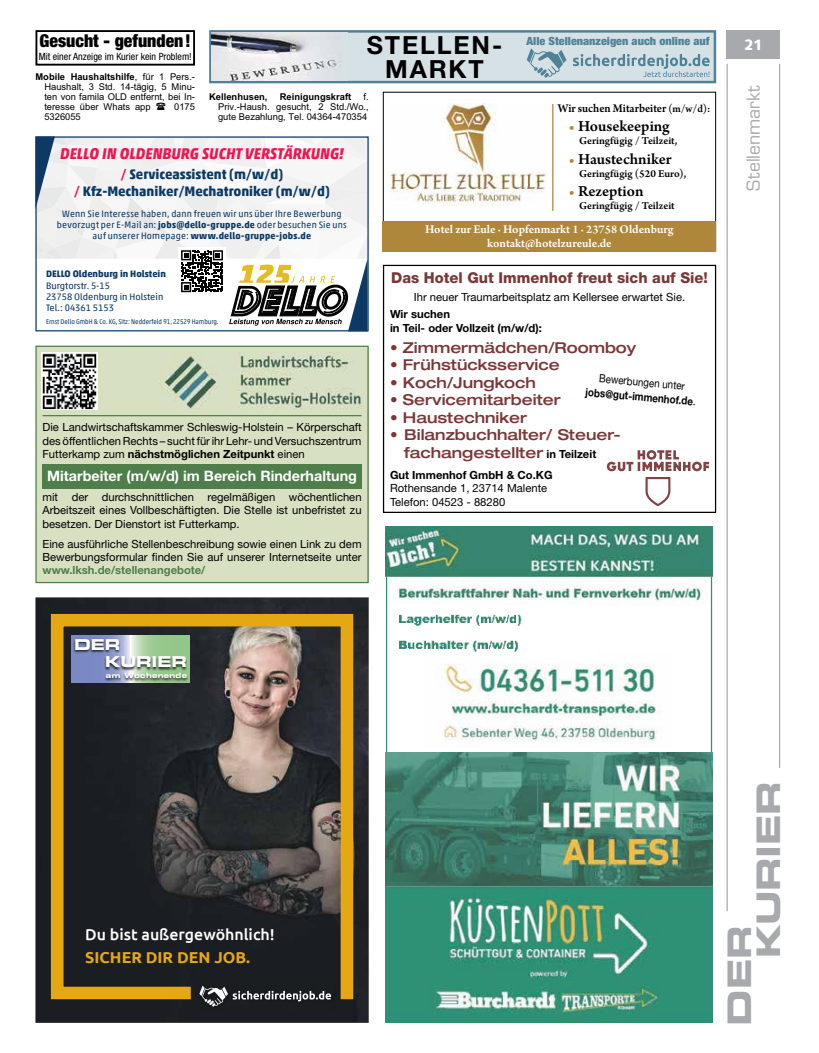
<style>
.page{position:relative;width:819px;height:1053px;background:#fff}
.page>*{position:absolute;margin:0;border:0;box-sizing:border-box;transform-origin:0 0}
.t1{font:32.5px/28.9px "Eurostile LT Std Bold Ex 2";letter-spacing:-.01em;color:#a7a9ac}
.t2{font:700 25px/23.8px "Helvetica Neue";letter-spacing:.075em;color:#000;text-align:center}
.t3{font:900 condensed 17.75px "Helvetica Neue";color:#000}
.t4{font:17.5px "Eurostile LT Std";color:#a7a9ac}
.t5{font:600 16.25px "Arno Pro";letter-spacing:-.005em;color:#000}
.t6{font:500 15.75px/22.9px "Ubuntu";color:#fff}
.t7{font:italic 700 15.62px "Akko Pro";color:#ed1651}
.t8{font:500 expanded 15px/17.5px "Helvetica Neue";color:#7a3738}
.t9{font:800 15px "Helvetica Neue";color:#7a3738}
.t10{font:15px/17.1px "Eurostile LT Std Bold Ex 2";letter-spacing:-.01em;color:#fff}
.t11{font:900 15px "Syntax LT Std";color:#fff}
.t12{font:700 14.38px "Helvetica Neue";color:#fff}
.t13{font:700 13.75px/16.5px "Akko Pro";color:#0c3a65;text-align:center}
.t14{font:600 12.5px/13.8px "Arno Pro";color:#fff;text-align:center}
.t15{font:600 12.5px "Arno Pro";color:#000;scale:.95 1}
.t16{font:11.25px/13.1px "Helvetica Neue";color:#000;text-align:justify}
.t17{font:600 11.25px "Arno Pro";color:#000}
.t18{font:700 11.25px/14.8px "Helvetica Neue";color:#000;text-align:center;scale:.87 1}
.t19{font:900 condensed 11.25px "Helvetica Neue";color:#508297;scale:1.08 1}
.t20{font:700 11.25px "Helvetica Neue";color:#000}
.t21{font:condensed 10px "Helvetica Neue";color:#000}
.t22{font:9.38px/10px "Arial";color:#000;text-align:justify}
.t23{font:9.38px/11.2px "Akko Pro";letter-spacing:.02em;color:#0c3a65;text-align:center;scale:.96 1}
.t24{font:9.38px/11.2px "Akko Pro";color:#0c3a65}
.t25{font:700 9.38px "Arial";color:#000}
.t26{font:7.12px "Eurostile Bold Extended Two";letter-spacing:.04em;color:#fff}
.t27{font:6.88px "Akko Pro";color:#0c3a65;scale:.9 1}
.s1{font-weight:700}
.s2{font-size:11.25px}
.s3{color:#ae873a}
.s4{color:#ed1651}
.s5{font-weight:700;color:#4e7e49}
.s6{font-weight:700;font-stretch:normal;font-size:11.25px;color:#000}
.s7{font-weight:400}
.s8{font-weight:700;color:#e5a812}
</style>
<div class="page">
<hr style="left:726px;top:64px;width:1px;height:847px;background:#939598">
<hr style="left:779px;top:64px;width:1px;height:703px;background:#939598">
<div style="left:726px;top:30px;width:54px;height:29px;background:#a7a9ac"></div>
<img style="left:35px;top:597px;width:334px;height:425px">
<svg style="left:45px;top:607px;width:314px;height:404px;background:#4b4231"></svg>
<img style="left:199px;top:985px;width:136px;height:25px">
<svg style="left:199px;top:985px;width:132px;height:21px;background:#464a4c"></svg>
<svg style="left:72px;top:635px;width:117px;height:47px"></svg>
<div style="left:73px;top:638px;width:115px;height:33px;background:#000;opacity:.75"></div>
<div style="left:104px;top:672px;width:85px;height:10px;background:#000;opacity:.75"></div>
<svg style="left:37px;top:138px;width:329px;height:191px"></svg>
<div style="left:35px;top:136px;width:333px;height:195px;border:1px solid #0c3a65"></div>
<img style="left:386px;top:752px;width:326px;height:270px">
<img style="left:386px;top:526px;width:326px;height:50px">
<img style="left:438px;top:663px;width:219px;height:80px">
<img style="left:397px;top:579px;width:305px;height:26px">
<img style="left:399px;top:614px;width:123px;height:38px">
<div style="left:383px;top:92px;width:333px;height:159px;border:1px solid #000"></div>
<div style="left:383px;top:221px;width:333px;height:30px;background:#ae873a"></div>
<hr style="left:552px;top:104px;width:1px;height:107px;background:#ae873a">
<img style="left:390px;top:104px;width:156px;height:102px">
<img style="left:415px;top:191px;width:106px;height:12px">
<div style="left:36px;top:346px;width:332px;height:236px;background:#d7e0c1"></div>
<div style="left:35px;top:345px;width:333px;height:238px;border:1px solid #4e7e49"></div>
<img style="left:159px;top:352px;width:202px;height:56px">
<img style="left:41px;top:352px;width:57px;height:57px">
<div style="left:42px;top:464px;width:319px;height:25px;background:#4e7e49"></div>
<hr style="left:42px;top:415px;width:319px;height:1px;background:#4e7e49">
<div style="left:383px;top:265px;width:333px;height:248px;border:1px solid #000"></div>
<svg style="left:645px;top:477px;width:25px;height:29px"></svg>
<svg style="left:606px;top:450px;width:103px;height:21px"></svg>
<svg style="left:209px;top:30px;width:507px;height:53px;background:#c0ced5"></svg>
<div style="left:35px;top:30px;width:160px;height:36px;border:2px solid #000"></div>
<p class="t3" style="left:40px;top:30px;width:153px">Gesucht - gefunden!</p>
<p class="t21" style="left:39px;top:51px;width:155px">Mit einer Anzeige im Kurier kein Problem!</p>
<p class="t2" style="left:367px;top:33px;width:137px">STELLEN-<br>MARKT</p>
<p class="t19" style="left:526px;top:34px;width:171px">Alle Stellenanzeigen auch online auf</p>
<p class="t22" style="left:44px;top:72px;width:152px;text-indent:-9px"><span class="s1">Mobile Haushaltshilfe</span>, für 1 Pers.- Haushalt, 3 Std. 14-tägig, 5 Minu&shy;ten von famila OLD entfernt, bei In&shy;teresse über Whats app</p>
<p class="t25" style="left:209px;top:91px;width:60px">Kellenhusen,</p>
<p class="t25" style="left:280px;top:91px;width:73px">Reinigungskraft</p>
<p class="t22" style="left:218px;top:92px;width:152px;text-indent:145px">f.<br>Priv.-Haush. gesucht, 2 Std./Wo., gute Bezahlung, Tel. 04364-470354</p>
<p class="t15" style="left:558px;top:101px;width:162px">Wir suchen Mitarbeiter <span class="s2">(m/w/d):</span></p>
<p class="t5" style="left:568px;top:117px;width:103px"><span class="s3">•</span> Housekeeping</p>
<p class="t17" style="left:579px;top:134px;width:100px">Geringfügig / Teilzeit,</p>
<p class="t5" style="left:568px;top:149px;width:105px"><span class="s3">•</span> Haustechniker</p>
<p class="t17" style="left:579px;top:167px;width:109px">Geringfügig (520 Euro),</p>
<p class="t5" style="left:568px;top:182px;width:77px"><span class="s3">•</span> Rezeption</p>
<p class="t17" style="left:579px;top:200px;width:97px">Geringfügig / Teilzeit</p>
<p class="t22" style="left:174px;top:102px;width:22px">0175</p>
<p class="t22" style="left:44px;top:112px;width:38px">5326055</p>
<p class="t7" style="left:60px;top:144px;width:285px">DELLO IN OLDENBURG SUCHT VERSTÄRKUNG!</p>
<p class="t13" style="left:74px;top:166px;width:257px"><span class="s4">/</span> Serviceassistent (m/w/d)<br><span class="s4">/</span> Kfz-Mechaniker/Mechatroniker (m/w/d)</p>
<p class="t23" style="left:57px;top:207px;width:303px">Wenn Sie Interesse haben, dann freuen wir uns über Ihre Bewerbung bevorzugt per E-Mail an: <span class="s1">jobs@dello-gruppe.de</span> oder besuchen Sie uns auf unserer Homepage: <span class="s1">www.dello-gruppe-jobs.de</span></p>
<p class="t14" style="left:425px;top:223px;width:250px">Hotel zur Eule · Hopfenmarkt 1 · 23758 Oldenburg kontakt@hotelzureule.de</p>
<p class="t24" style="left:46px;top:268px;width:121px"><span class="s1">DELLO Oldenburg in Holstein<br></span>Burgtorstr. 5-15<br>23758 Oldenburg in Holstein<br>Tel.: 04361 5153</p>
<p class="t27" style="left:46px;top:318px;width:193px">Ernst Dello GmbH &amp; Co. KG, Sitz: Nedderfeld 91, 22529 Hamburg.</p>
<p class="t16" style="left:42px;top:420px;width:320px">Die Landwirtschaftskammer Schleswig-Holstein – Körperschaft des öffentlichen Rechts – sucht für ihr Lehr- und Versuchszentrum Futterkamp zum <span class="s1">nächstmöglichen Zeitpunkt</span> einen</p>
<p class="t12" style="left:47px;top:467px;width:311px">Mitarbeiter (m/w/d) im Bereich Rinderhaltung</p>
<p class="t16" style="left:42px;top:490px;width:320px">mit der durchschnittlichen regelmäßigen wöchentlichen Arbeitszeit eines Vollbeschäftigten. Die Stelle ist unbefristet zu besetzen. Der Dienstort ist Futterkamp.</p>
<p class="t16" style="left:42px;top:537px;width:320px">Eine ausführliche Stellenbeschreibung sowie einen Link zu dem Bewerbungsformular finden Sie auf unserer Internetseite unter <span class="s5">www.lksh.de/stellenangebote/</span></p>
<p class="t10" style="left:105px;top:635px;width:83px;text-indent:-31px">DER<br>KURIER</p>
<p class="t26" style="left:106px;top:670px;width:83px">am Wochenende</p>
<p class="t9" style="left:391px;top:269px;width:318px">Das Hotel Gut Immenhof freut sich auf Sie!</p>
<p class="t16" style="left:390px;top:288px;width:297px;line-height:17.2px;text-indent:24px">Ihr neuer Traumarbeitsplatz am Kellersee erwartet Sie.<br><span class="s1">Wir suchen</span></p>
<p class="t20" style="left:390px;top:321px;width:153px">in Teil- oder Vollzeit (m/w/d):</p>
<p class="t8" style="left:390px;top:338px;width:248px">• Zimmermädchen/Roomboy</p>
<p class="t8" style="left:390px;top:356px;width:171px">• Frühstücksservice</p>
<p class="t8" style="left:390px;top:373px;width:147px">• Koch/Jungkoch</p>
<p class="t8" style="left:390px;top:391px;width:172px">• Servicemitarbeiter</p>
<p class="t8" style="left:390px;top:408px;width:138px">• Haustechniker</p>
<p class="t8" style="left:404px;top:426px;width:218px;text-indent:-14px">• Bilanzbuchhalter/ Steuer&shy;fachangestellter <span class="s6">in Teilzeit</span></p>
<p class="t16" style="left:390px;top:467px;width:164px;line-height:13.8px;text-align:left"><span class="s1">Gut Immenhof GmbH &amp; Co.KG<br></span>Rothensande 1, 23714 Malente<br>Telefon: 04523 - 88280</p>
<p class="t18" style="left:587px;top:369px;width:129px;rotate:5deg"><span class="s7">Bewerbungen unter </span>jobs@gut-immenhof.de<span class="s7">.</span></p>
<p class="t11" style="left:744px;top:36px;width:20px">21</p>
<p class="t4" style="left:743px;top:190px;width:106px;rotate:-90deg">Stellenmarkt</p>
<p class="t6" style="left:85px;top:922px;width:191px">Du bist außergewöhnlich!<br><span class="s8">SICHER DIR DEN JOB.</span></p>
<p class="t1" style="left:724px;top:958px;width:179px;text-indent:-67px;rotate:-90deg">DER<br>KURIER</p>
</div>
